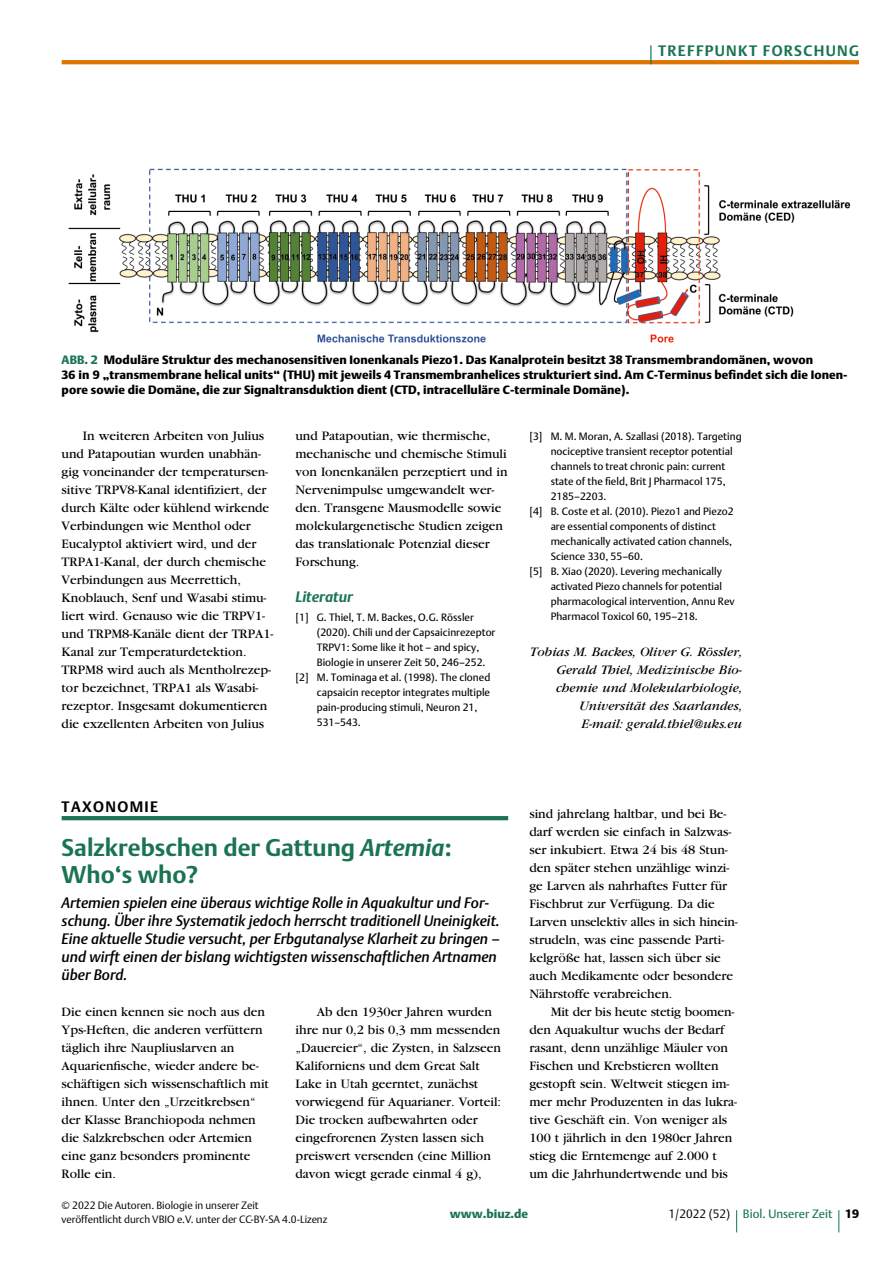
<style>
.page{position:relative;width:893px;height:1263px;background:#fff}
.page>*{position:absolute;margin:0;border:0;box-sizing:border-box;transform-origin:0 0}
.t1{font:700 24px/27px "DTL Argo T";color:#1a7452}
.t2{font:italic 15px/18px "DTL Argo T Medium";color:#000}
.t3{font:700 15px "DTL Argo T";letter-spacing:.09em;color:#1a7452}
.t4{font:italic 700 15px "DTL Argo T";color:#1a7452}
.t5{font:700 15px "DTL Argo T";letter-spacing:.09em;color:#000}
.t6{font:13.5px/18px "Garamond";color:#000}
.t7{font:italic 13.5px/18px "Garamond";color:#000;text-align:right}
.t8{font:12px/15px "DTL Argo T Black";letter-spacing:.005em;color:#000}
.t9{font:12px "DTL Argo T";color:#1a7452}
.t10{font:12px "DTL Argo T Black";color:#1a7452}
.t11{font:10.5px "DTL Argo T";color:#000}
.t12{font:10.5px/13.5px "DTL Argo T Light";color:#000}
.s1{color:#1a7452}
.s2{font-style:italic}
.s3{font-family:"DTL Argo T Light";color:#000}
.s4{font-family:"DTL Argo T Black";color:#000}
</style>
<div class="page">
<svg style="left:736px;top:1210px;width:1px;height:22px"></svg>
<svg style="left:838px;top:1210px;width:1px;height:22px"></svg>
<svg style="left:62px;top:60px;width:797px;height:4px;background:#dd7605"></svg>
<svg style="left:650px;top:45px;width:1px;height:19px"></svg>
<img style="left:68px;top:168px;width:783px;height:175px">
<hr style="left:62px;top:816px;width:446px;height:4px;background:#1a7452">
<p class="t3" style="left:658px;top:42px;width:202px">TREFFPUNKT FORSCHUNG</p>
<p class="t8" style="left:62px;top:352px;width:787px"><span class="s1">ABB. 2</span> Moduläre Struktur des mechanosensitiven Ionenkanals Piezo1. Das Kanalprotein besitzt 38 Transmembrandomänen, wovon<br>36 in 9 „transmembrane helical units“ (THU) mit jeweils 4 Transmembranhelices strukturiert sind. Am C-Terminus befindet sich die Ionen&shy;pore sowie die Domäne, die zur Signaltransduktion dient (CTD, intracelluläre C-terminale Domäne).</p>
<p class="t6" style="left:62px;top:427px;width:213px;text-indent:21px">In weiteren Arbeiten von Julius und Patapoutian wurden unabhän&shy;gig voneinander der temperatursen&shy;sitive TRPV8-Kanal identifiziert, der durch Kälte oder kühlend wirkende Verbindungen wie Menthol oder Eucalyptol aktiviert wird, und der TRPA1-Kanal, der durch chemische Verbindungen aus Meerrettich, Knoblauch, Senf und Wasabi stimu&shy;liert wird. Genauso wie die TRPV1- und TRPM8-Kanäle dient der TRPA1- Kanal zur Temperaturdetektion.<br>TRPM8 wird auch als Mentholrezep&shy;tor bezeichnet, TRPA1 als Wasabi&shy;rezeptor. Insgesamt dokumentieren die exzellenten Arbeiten von Julius</p>
<p class="t6" style="left:296px;top:427px;width:214px">und Patapoutian, wie thermische, mechanische und chemische Stimuli von Ionenkanälen perzeptiert und in<br>Nervenimpulse umgewandelt wer&shy;den. Transgene Mausmodelle sowie molekulargenetische Studien zeigen das translationale Potenzial dieser<br>Forschung.</p>
<p class="t4" style="left:296px;top:588px;width:59px">Literatur</p>
<p class="t11" style="left:296px;top:611px;width:180px">[1] G. Thiel, T. M. Backes, O.G. Rössler</p>
<p class="t11" style="left:317px;top:626px;width:180px">(2020). Chili und der Capsaicinrezeptor</p>
<p class="t11" style="left:317px;top:641px;width:164px">TRPV1: Some like it hot – and spicy,</p>
<p class="t11" style="left:317px;top:656px;width:170px">Biologie in unserer Zeit 50, 246–252.</p>
<p class="t11" style="left:296px;top:671px;width:196px">[2] M. Tominaga et al. (1998). The cloned</p>
<p class="t11" style="left:317px;top:686px;width:175px">capsaicin receptor integrates multiple</p>
<p class="t11" style="left:317px;top:701px;width:162px">pain-producing stimuli, Neuron 21,</p>
<p class="t11" style="left:317px;top:716px;width:46px">531–543.</p>
<p class="t11" style="left:529px;top:430px;width:214px">[3] M. M. Moran, A. Szallasi (2018). Targeting</p>
<p class="t11" style="left:551px;top:445px;width:183px">nociceptive transient receptor potential</p>
<p class="t11" style="left:551px;top:460px;width:176px">channels to treat chronic pain: current</p>
<p class="t11" style="left:551px;top:475px;width:176px">state of the field, Brit J Pharmacol 175,</p>
<p class="t11" style="left:551px;top:490px;width:57px">2185–2203.</p>
<p class="t11" style="left:529px;top:505px;width:206px">[4] B. Coste et al. (2010). Piezo1 and Piezo2</p>
<p class="t11" style="left:551px;top:520px;width:167px">are essential components of distinct</p>
<p class="t11" style="left:551px;top:535px;width:183px">mechanically activated cation channels,</p>
<p class="t11" style="left:551px;top:550px;width:94px">Science 330, 55–60.</p>
<p class="t11" style="left:529px;top:565px;width:194px">[5] B. Xiao (2020). Levering mechanically</p>
<p class="t11" style="left:551px;top:580px;width:173px">activated Piezo channels for potential</p>
<p class="t11" style="left:551px;top:595px;width:186px">pharmacological intervention, Annu Rev</p>
<p class="t11" style="left:551px;top:610px;width:149px">Pharmacol Toxicol 60, 195–218.</p>
<p class="t7" style="left:530px;top:643px;width:214px">Tobias M. Backes, Oliver G. Rössler,<br>Gerald Thiel, Medizinische Bio&shy;chemie und Molekularbiologie,<br>Universität des Saarlandes,<br>E-mail: gerald.thiel@uks.eu</p>
<p class="t5" style="left:62px;top:797px;width:98px">TAXONOMIE</p>
<h1 class="t1" style="left:62px;top:834px;width:392px">Salzkrebschen der Gattung <span class="s2">Artemia</span>:<br>Who‘s who?</h1>
<p class="t2" style="left:62px;top:894px;width:440px">Artemien spielen eine überaus wichtige Rolle in Aquakultur und For&shy;schung. Über ihre Systematik jedoch herrscht traditionell Uneinigkeit.<br>Eine aktuelle Studie versucht, per Erbgutanalyse Klarheit zu bringen – und wirft einen der bislang wichtigsten wissenschaftlichen Artnamen über Bord.</p>
<p class="t6" style="left:62px;top:1003px;width:209px">Die einen kennen sie noch aus den<br>Yps-Heften, die anderen verfüttern täglich ihre Naupliuslarven an<br>Aquarienfische, wieder andere be&shy;schäftigen sich wissenschaftlich mit ihnen. Unter den „Urzeitkrebsen“ der Klasse Branchiopoda nehmen die Salzkrebschen oder Artemien eine ganz besonders prominente<br>Rolle ein.</p>
<p class="t6" style="left:296px;top:1003px;width:207px;text-indent:21px">Ab den 1930er Jahren wurden ihre nur 0,2 bis 0,3 mm messenden „Dauereier“, die Zysten, in Salzseen<br>Kaliforniens und dem Great Salt<br>Lake in Utah geerntet, zunächst vorwiegend für Aquarianer. Vorteil:<br>Die trocken aufbewahrten oder eingefrorenen Zysten lassen sich preiswert versenden (eine Million davon wiegt gerade einmal 4 g),</p>
<p class="t6" style="left:529px;top:805px;width:210px">sind jahrelang haltbar, und bei Be&shy;darf werden sie einfach in Salzwas&shy;ser inkubiert. Etwa 24 bis 48 Stun&shy;den später stehen unzählige winzi&shy;ge Larven als nahrhaftes Futter für Fischbrut zur Verfügung. Da die Larven unselektiv alles in sich hinein&shy;strudeln, was eine passende Parti&shy;kelgröße hat, lassen sich über sie auch Medikamente oder besondere Nährstoffe verabreichen.</p>
<p class="t6" style="left:529px;top:1003px;width:209px;text-indent:21px">Mit der bis heute stetig boomen&shy;den Aquakultur wuchs der Bedarf rasant, denn unzählige Mäuler von Fischen und Krebstieren wollten gestopft sein. Weltweit stiegen im&shy;mer mehr Produzenten in das lukra&shy;tive Geschäft ein. Von weniger als 100 t jährlich in den 1980er Jahren stieg die Erntemenge auf 2.000 t um die Jahrhundertwende und bis</p>
<p class="t12" style="left:62px;top:1199px;width:267px">© 2022 Die Autoren. Biologie in unserer Zeit<br>veröffentlicht durch VBIO e.V. unter der CC-BY-SA 4.0-Lizenz</p>
<p class="t10" style="left:450px;top:1207px;width:80px">www.biuz.de</p>
<p class="t9" style="left:669px;top:1207px;width:192px"><span class="s3">1/2022 (52)</span> Biol. Unserer Zeit <span class="s4">19</span></p>
</div>
